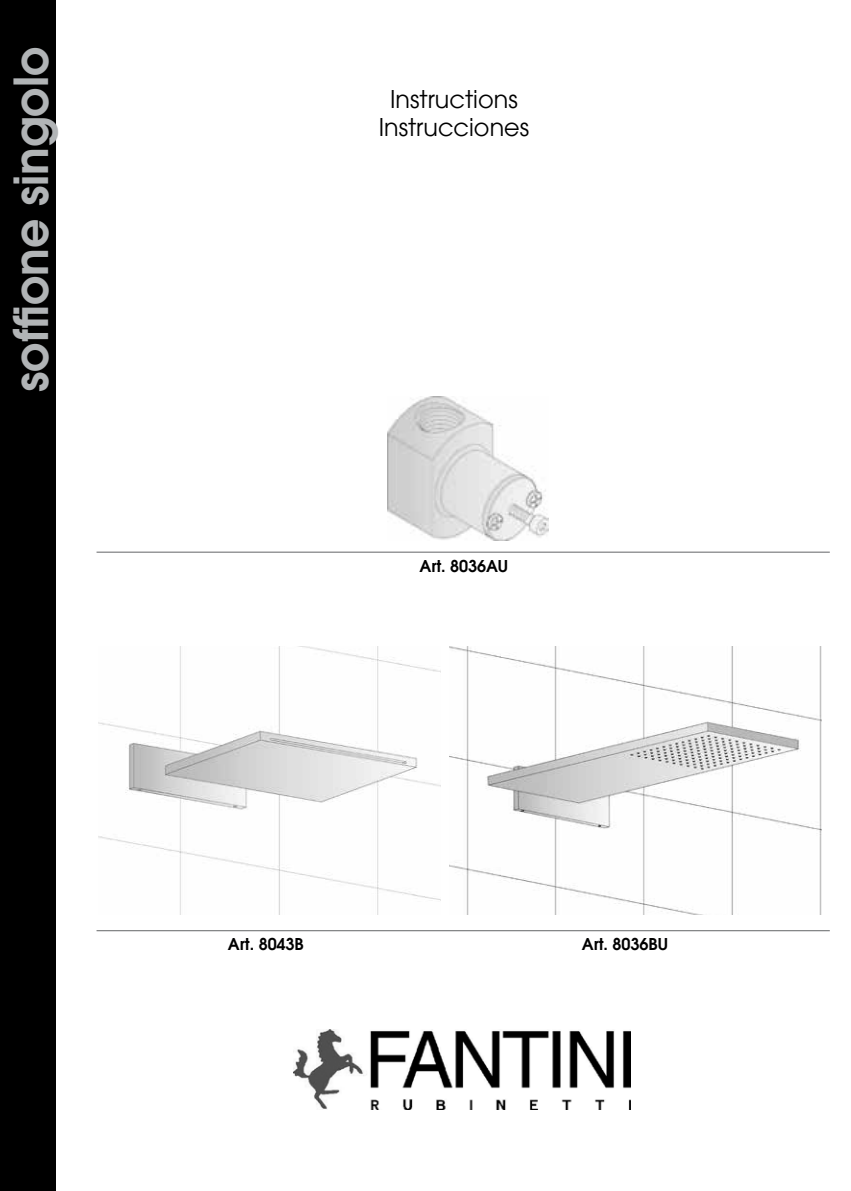
<style>
.page{position:relative;width:851px;height:1191px;background:#fff}
.page>*{position:absolute;margin:0;border:0;box-sizing:border-box;transform-origin:0 0}
.t1{font:600 46px "Avant Garde";color:#b1b4b6}
.t2{font:24px/28.8px "Avant Garde";color:#000;text-align:center}
.t3{font:600 16px "Avant Garde";color:#000}
</style>
<div class="page">
<hr style="left:96px;top:930px;width:733px;height:1px;background:#636567">
<hr style="left:96px;top:551px;width:733px;height:1px;background:#636567">
<img style="left:449px;top:647px;width:372px;height:267px">
<img style="left:293px;top:1029px;width:337px;height:80px">
<div style="left:0;top:0;width:55px;height:1191px;background:#000"></div>
<img style="left:98px;top:647px;width:343px;height:267px">
<img style="left:387px;top:396px;width:161px;height:144px">
<h1 class="t1" style="left:1px;top:392px;width:346px;rotate:-90deg">soffione singolo</h1>
<h2 class="t2" style="left:378px;top:84px;width:152px">Instructions<br>Instrucciones</h2>
<p class="t3" style="left:419px;top:555px;width:90px">Art. 8036AU</p>
<p class="t3" style="left:228px;top:934px;width:77px">Art. 8043B</p>
<p class="t3" style="left:581px;top:934px;width:88px">Art. 8036BU</p>
</div>
